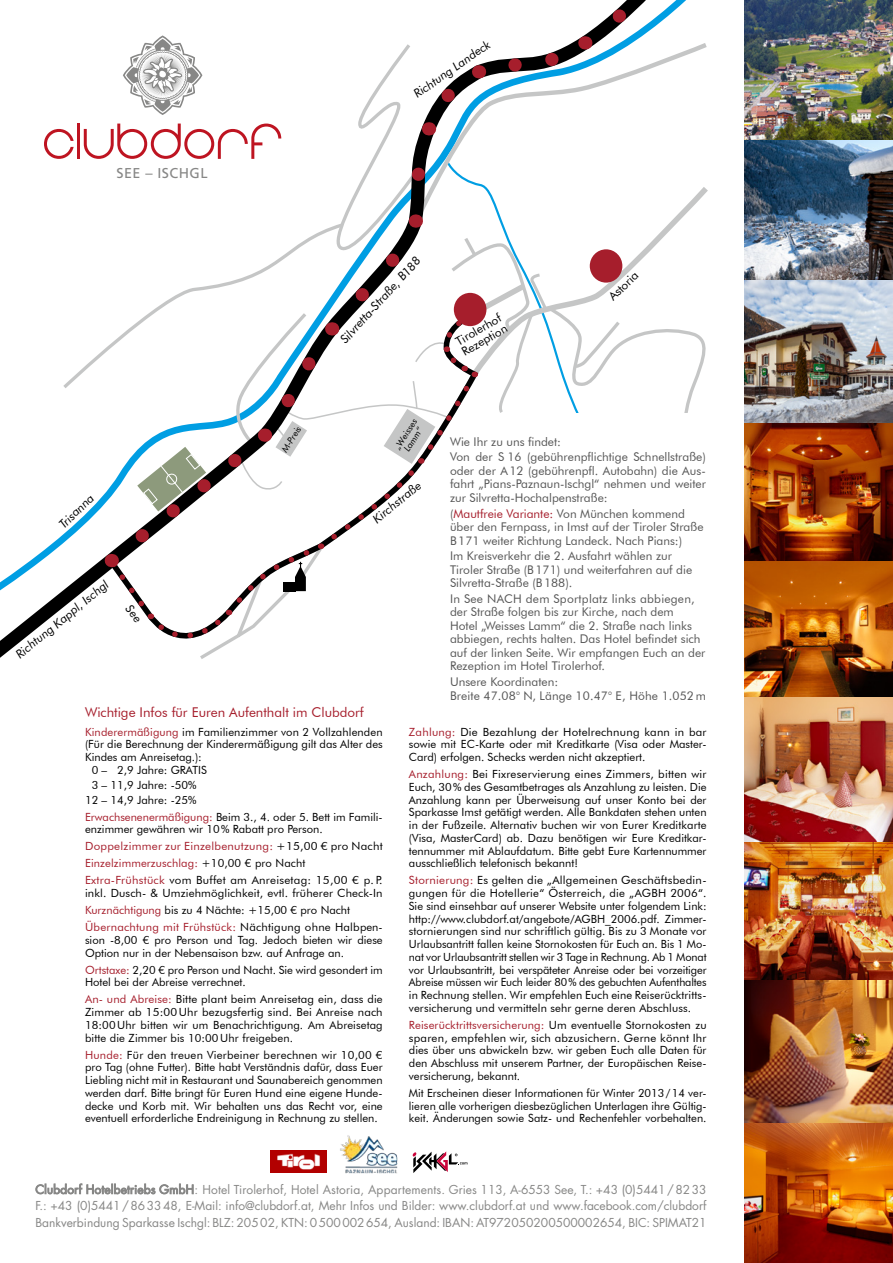
<style>
.page{position:relative;width:893px;height:1263px;background:#fff}
.page>*{position:absolute;margin:0;border:0;box-sizing:border-box;transform-origin:0 0}
.t1{font:14.25px "Frutiger LT Pro";letter-spacing:.03em;color:#878786}
.t2{font:13.5px "Futura BT";color:#a61e2c}
.t3{font:12px/13.5px "Futura BT";color:#565656}
.t4{font:12px/16.5px "Futura LT Pro";color:#878786;text-align:justify}
.t5{font:italic 12px "Futura BT";color:#000}
.t6{font:12px/12px "Futura BT";color:#000}
.t7{font:11.25px/12.8px "Futura BT";color:#000;text-align:justify}
.t8{font:11.25px/17px "Futura BT";letter-spacing:.02em;color:#a61e2c}
.t9{font:italic 9px/9px "Futura BT";color:#000;text-align:center}
.s1{color:#a61e2c}
.s2{color:#000}
</style>
<div class="page">
<img style="left:340px;top:1135px;width:58px;height:39px">
<svg style="left:412px;top:1151px;width:55px;height:22px"></svg>
<img style="left:270px;top:1151px;width:56px;height:21px">
<img style="left:744px;top:0;width:149px;height:421px">
<img style="left:744px;top:421px;width:149px;height:140px">
<img style="left:744px;top:561px;width:149px;height:137px">
<img style="left:744px;top:698px;width:149px;height:418px">
<img style="left:744px;top:1116px;width:149px;height:147px">
<svg style="left:0;top:123px;width:84px;height:535px"></svg>
<svg style="left:36px;top:1183px;width:158px;height:11px"></svg>
<svg style="left:84px;top:0;width:624px;height:659px"></svg>
<p class="t1" style="left:108px;top:163px;width:82px">Se – Ischgl</p>
<p class="t1" style="left:116px;top:165px;width:93px">See – Ischgl</p>
<p class="t5" style="left:56px;top:521px;width:45px;rotate:-45deg">Trisanna</p>
<p class="t5" style="left:13px;top:650px;width:117px;rotate:-39deg">Richtung Kappl, Ischgl</p>
<p class="t5" style="left:411px;top:89px;width:92px;rotate:-35deg">Richtung Landeck</p>
<p class="t5" style="left:337px;top:337px;width:114px;rotate:-48deg">Silvretta-Straße, B188</p>
<p class="t6" style="left:454px;top:337px;width:52px;rotate:-30deg">Tirolerhof<br>Rezeption</p>
<p class="t6" style="left:606px;top:294px;width:38px;rotate:-45deg">Astoria</p>
<p class="t9" style="left:280px;top:449px;width:30px;rotate:-57deg">M-Preis</p>
<p class="t9" style="left:393px;top:446px;width:36px;rotate:-57deg">„Weisses<br>Lamm“</p>
<p class="t5" style="left:370px;top:515px;width:60px;rotate:-39deg">Kirchstraße</p>
<p class="t3" style="left:450px;top:434px;width:257px;line-height:15.6px">Wie Ihr zu uns findet:<br>Von der S 16 (gebührenpflichtige Schnellstraße)</p>
<p class="t3" style="left:450px;top:464px;width:257px;text-align:justify">oder der A12 (gebührenpfl. Autobahn) die Aus&shy;fahrt „Pians-Paznaun-Ischgl“ nehmen und weiter zur Silvretta-Hochalpenstraße:</p>
<p class="t3" style="left:450px;top:506px;width:255px">(<span class="s1">Mautfreie Variante:</span> Von München kommend über den Fernpass, in Imst auf der Tiroler Straße<br>B171 weiter Richtung Landeck. Nach Pians:)</p>
<p class="t3" style="left:450px;top:549px;width:244px">Im Kreisverkehr die 2. Ausfahrt wählen zur<br>Tiroler Straße (B171) und weiterfahren auf die<br>Silvretta-Straße (B188).</p>
<p class="t3" style="left:450px;top:592px;width:257px">In See NACH dem Sportplatz links abbiegen, der Straße folgen bis zur Kirche, nach dem<br>Hotel „Weisses Lamm“ die 2. Straße nach links abbiegen, rechts halten. Das Hotel befindet sich auf der linken Seite. Wir empfangen Euch an der Rezeption im Hotel Tirolerhof.</p>
<p class="t3" style="left:450px;top:675px;width:257px">Unsere Koordinaten:<br>Breite 47.08° N, Länge 10.47° E, Höhe 1.052 m</p>
<p class="t2" style="left:85px;top:704px;width:280px">Wichtige Infos für Euren Aufenthalt im Clubdorf</p>
<p class="t7" style="left:85px;top:725px;width:299px"><span class="s1">Kinderermäßigung</span> im Familienzimmer von 2 Vollzahlenden</p>
<p class="t7" style="left:85px;top:738px;width:299px">(Für die Berechnung der Kinderermäßigung gilt das Alter des</p>
<p class="t7" style="left:85px;top:751px;width:118px">Kindes am Anreisetag.):</p>
<p class="t7" style="left:92px;top:763px;width:117px">0 – 2,9 Jahre: GRATIS</p>
<p class="t7" style="left:85px;top:777px;width:113px;line-height:14.9px;text-align:center">3 – 11,9 Jahre: -50%<br>12 – 14,9 Jahre: -25%</p>
<p class="t7" style="left:85px;top:810px;width:299px"><span class="s1">Erwachsenenermäßigung:</span> Beim 3., 4. oder 5. Bett im Famili&shy;enzimmer gewähren wir 10% Rabatt pro Person.</p>
<p class="t8" style="left:85px;top:838px;width:299px">Doppelzimmer zur Einzelbenutzung: <span class="s2">+15,00 € pro Nacht<br></span>Einzelzimmerzuschlag: <span class="s2">+10,00 € pro Nacht<br></span>Extra-Frühstück <span class="s2">vom Buffet am Anreisetag: 15,00 € p. P.</span></p>
<p class="t7" style="left:85px;top:884px;width:299px;line-height:17px;text-align:left">inkl. Dusch- &amp; Umziehmöglichkeit, evtl. früherer Check-In<br><span class="s1">Kurznächtigung</span> bis zu 4 Nächte: +15,00 € pro Nacht<br><span class="s1">Übernachtung mit Frühstück:</span> Nächtigung ohne Halbpen-</p>
<p class="t7" style="left:85px;top:933px;width:299px">sion -8,00 € pro Person und Tag. Jedoch bieten wir diese<br>Option nur in der Nebensaison bzw. auf Anfrage an.</p>
<p class="t7" style="left:85px;top:963px;width:299px"><span class="s1">Ortstaxe:</span> 2,20 € pro Person und Nacht. Sie wird gesondert im<br>Hotel bei der Abreise verrechnet.</p>
<p class="t7" style="left:85px;top:993px;width:299px"><span class="s1">An- und Abreise:</span> Bitte plant beim Anreisetag ein, dass die Zimmer ab 15:00 Uhr bezugsfertig sind. Bei Anreise nach 18:00Uhr bitten wir um Benachrichtigung. Am Abreisetag bitte die Zimmer bis 10:00 Uhr freigeben.</p>
<p class="t7" style="left:85px;top:1048px;width:299px"><span class="s1">Hunde:</span> Für den treuen Vierbeiner berechnen wir 10,00 € pro Tag (ohne Futter). Bitte habt Verständnis dafür, dass Euer Liebling nicht mit in Restaurant und Saunabereich genommen werden darf. Bitte bringt für Euren Hund eine eigene Hunde&shy;decke und Korb mit. Wir behalten uns das Recht vor, eine eventuell erforderliche Endreinigung in Rechnung zu stellen.</p>
<p class="t7" style="left:409px;top:725px;width:299px"><span class="s1">Zahlung:</span> Die Bezahlung der Hotelrechnung kann in bar sowie mit EC-Karte oder mit Kreditkarte (Visa oder Master-Card) erfolgen. Schecks werden nicht akzeptiert.</p>
<p class="t7" style="left:409px;top:768px;width:299px"><span class="s1">Anzahlung:</span> Bei Fixreservierung eines Zimmers, bitten wir Euch, 30% des Gesamtbetrages als Anzahlung zu leisten. Die Anzahlung kann per Überweisung auf unser Konto bei der Sparkasse Imst getätigt werden. Alle Bankdaten stehen unten in der Fußzeile. Alternativ buchen wir von Eurer Kreditkarte (Visa, MasterCard) ab. Dazu benötigen wir Eure Kreditkar&shy;tennummer mit Ablaufdatum. Bitte gebt Eure Kartennummer ausschließlich telefonisch bekannt!</p>
<p class="t7" style="left:409px;top:874px;width:299px"><span class="s1">Stornierung:</span> Es gelten die „Allgemeinen Geschäftsbedin&shy;gungen für die Hotellerie“ Österreich, die „AGBH 2006“.<br>Sie sind einsehbar auf unserer Website unter folgendem Link: http://www.clubdorf.at/angebote/AGBH_2006.pdf. Zimmer&shy;stornierungen sind nur schriftlich gültig. Bis zu 3 Monate vor Urlaubsantritt fallen keine Stornokosten für Euch an. Bis 1 Mo&shy;nat vor Urlaubsantritt stellen wir 3 Tage in Rechnung. Ab 1 Monat vor Urlaubsantritt, bei verspäteter Anreise oder bei vorzeitiger Abreise müssen wir Euch leider 80% des gebuchten Aufenthaltes in Rechnung stellen. Wir empfehlen Euch eine Reiserücktritts&shy;versicherung und vermitteln sehr gerne deren Abschluss.</p>
<p class="t7" style="left:409px;top:1018px;width:299px"><span class="s1">Reiserücktrittsversicherung:</span> Um eventuelle Stornokosten zu sparen, empfehlen wir, sich abzusichern. Gerne könnt Ihr dies über uns abwickeln bzw. wir geben Euch alle Daten für den Abschluss mit unserem Partner, der Europäischen Reise&shy;versicherung, bekannt.</p>
<p class="t7" style="left:409px;top:1086px;width:299px">Mit Erscheinen dieser Informationen für Winter 2013/14 ver&shy;lieren alle vorherigen diesbezüglichen Unterlagen ihre Gültig&shy;keit. Änderungen sowie Satz- und Rechenfehler vorbehalten.</p>
<p class="t4" style="left:35px;top:1181px;width:673px">Clubdorf Hotelbetriebs GmbH: Hotel Tirolerhof, Hotel Astoria, Appartements. Gries 113, A-6553 See, T.: +43 (0)5441/8233<br>F.: +43 (0)5441/863348, E-Mail: info@clubdorf.at, Mehr Infos und Bilder: www.clubdorf.at und www.facebook.com/clubdorf Bankverbindung Sparkasse Ischgl: BLZ: 20502, KTN: 0500002654, Ausland: IBAN: AT972050200500002654, BIC: SPIMAT21</p>
</div>
